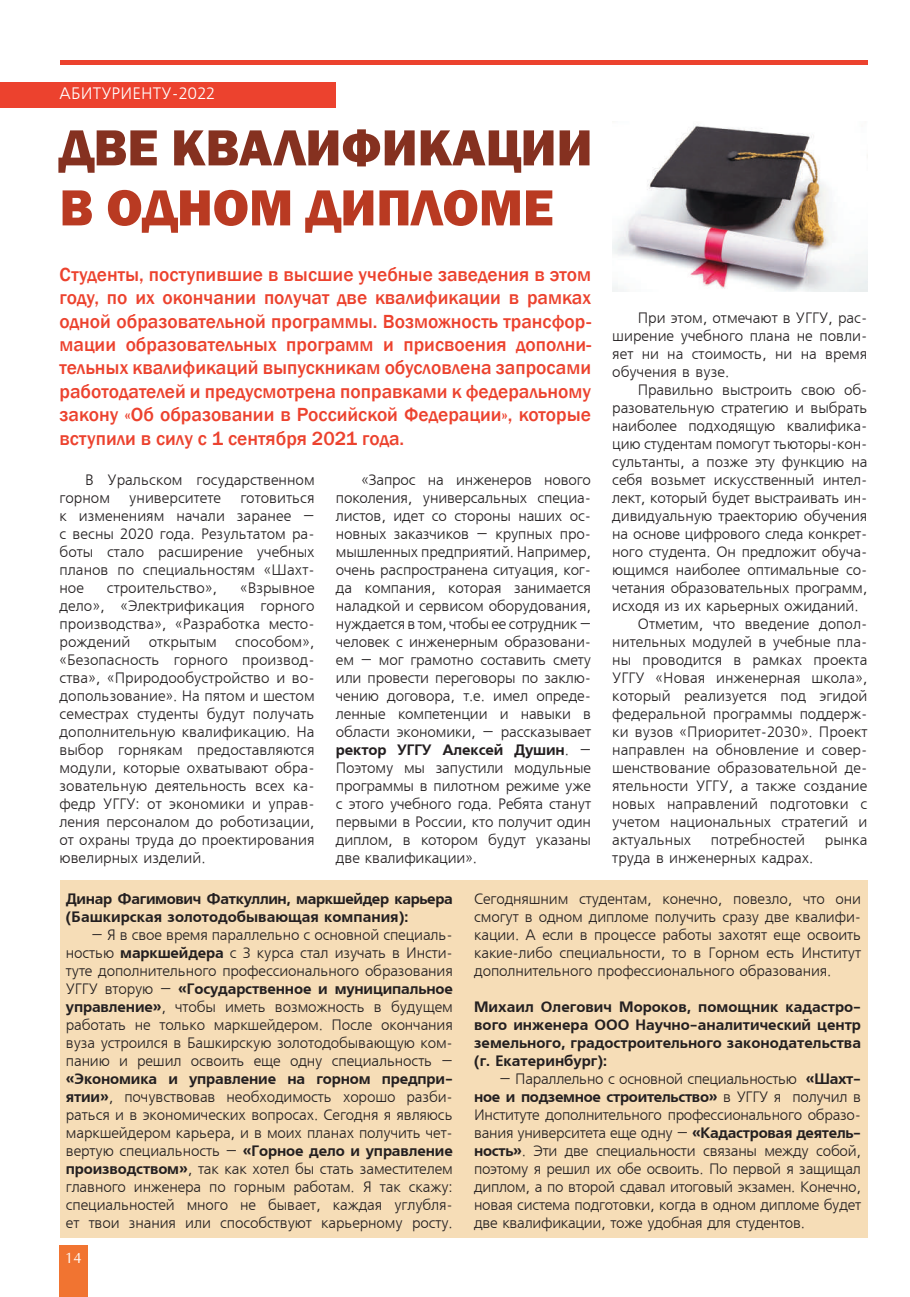
<style>
.page{position:relative;width:910px;height:1297px;background:#fff}
.page>*{position:absolute;margin:0;border:0;box-sizing:border-box;transform-origin:0 0}
.t1{font:800 52.5px "Franklin Gothic";color:#853120}
.t2{font:800 52.5px "Franklin Gothic";color:#b93a22}
.t3{font:500 19.5px/23.4px "Franklin Gothic";color:#ec422e;text-align:justify}
.t4{font:16.5px "Free Set CTT";letter-spacing:.01em;color:#fff}
.t5{font:15px/18px "Free Set CTT";letter-spacing:-.01em;color:#231f20;text-align:justify}
.t6{font:15px/18px "AXP Free Set C Bold";letter-spacing:-.01em;color:#231f20}
.t7{font:15px "AG Opus";color:#fff}
.s1{font-family:"Free Set CTT"}
.s2{font-family:"AXP Free Set C Bold"}
</style>
<div class="page">
<div style="left:60px;top:1246px;width:28px;height:51px;background:#f17431"></div>
<hr style="left:60px;top:60px;width:807px;height:4px;background:#ec422e">
<div style="left:60px;top:880px;width:807px;height:357px;background:#f6ddb7"></div>
<div style="left:0;top:82px;width:336px;height:25px;background:#ec422e"></div>
<img style="left:612px;top:125px;width:255px;height:166px">
<p class="t4" style="left:60px;top:85px;width:157px">АБИТУРИЕНТУ-2022</p>
<h1 class="t1" style="left:60px;top:114px;width:534px">ДВЕ КВАЛИФИКАЦИИ</h1>
<h1 class="t2" style="left:60px;top:174px;width:495px">В ОДНОМ ДИПЛОМЕ</h1>
<p class="t3" style="left:60px;top:263px;width:533px">Студенты, поступившие в высшие учебные заведения в этом году, по их окончании получат две квалификации в рамках одной образовательной программы. Возможность трансфор&shy;мации образовательных программ и присвоения дополни&shy;тельных квалификаций выпускникам обусловлена запросами работодателей и предусмотрена поправками к федеральному закону «Об образовании в Российской Федерации», которые вступили в силу с 1 сентября 2021 года.</p>
<p class="t5" style="left:612px;top:309px;width:257px;text-indent:26px">При этом, отмечают в УГГУ, рас&shy;ширение учебного плана не повли&shy;яет ни на стоимость, ни на время обучения в вузе.</p>
<p class="t5" style="left:638px;top:381px;width:231px">Правильно выстроить свою об-</p>
<p class="t5" style="left:612px;top:399px;width:257px">разовательную стратегию и выбрать</p>
<p class="t5" style="left:612px;top:417px;width:257px">наиболее подходящую квалифика-</p>
<p class="t5" style="left:612px;top:435px;width:257px">цию студентам помогут тьюторы-кон-</p>
<p class="t5" style="left:612px;top:453px;width:257px">сультанты, а позже эту функцию на</p>
<p class="t5" style="left:612px;top:471px;width:257px">себя возьмет искусственный интел-</p>
<p class="t5" style="left:612px;top:489px;width:257px">лект, который будет выстраивать ин-</p>
<p class="t5" style="left:612px;top:507px;width:257px">дивидуальную траекторию обучения</p>
<p class="t5" style="left:612px;top:525px;width:257px">на основе цифрового следа конкрет-</p>
<p class="t5" style="left:612px;top:543px;width:257px">ного студента. Он предложит обуча-</p>
<p class="t5" style="left:612px;top:561px;width:257px">ющимся наиболее оптимальные со-</p>
<p class="t5" style="left:612px;top:579px;width:257px">четания образовательных программ,</p>
<p class="t5" style="left:612px;top:597px;width:248px">исходя из их карьерных ожиданий.</p>
<p class="t5" style="left:638px;top:615px;width:231px">Отметим, что введение допол-</p>
<p class="t5" style="left:612px;top:633px;width:257px">нительных модулей в учебные пла-</p>
<p class="t5" style="left:612px;top:651px;width:257px">ны проводится в рамках проекта</p>
<p class="t5" style="left:612px;top:669px;width:257px">УГГУ «Новая инженерная школа»,</p>
<p class="t5" style="left:612px;top:687px;width:257px">который реализуется под эгидой</p>
<p class="t5" style="left:612px;top:705px;width:257px">федеральной программы поддерж-</p>
<p class="t5" style="left:612px;top:723px;width:257px">ки вузов «Приоритет-2030». Проект</p>
<p class="t5" style="left:612px;top:741px;width:257px">направлен на обновление и совер-</p>
<p class="t5" style="left:612px;top:759px;width:257px">шенствование образовательной де-</p>
<p class="t5" style="left:612px;top:777px;width:257px">ятельности УГГУ, а также создание</p>
<p class="t5" style="left:612px;top:795px;width:257px">новых направлений подготовки с</p>
<p class="t5" style="left:612px;top:813px;width:257px">учетом национальных стратегий и</p>
<p class="t5" style="left:612px;top:831px;width:80px">актуальных</p>
<p class="t5" style="left:711px;top:831px;width:96px">потребностей</p>
<p class="t5" style="left:825px;top:831px;width:44px">рынка</p>
<p class="t5" style="left:612px;top:849px;width:203px">труда в инженерных кадрах.</p>
<p class="t5" style="left:336px;top:471px;width:257px;text-indent:26px">«Запрос на инженеров нового поколения, универсальных специа&shy;листов, идет со стороны наших ос&shy;новных заказчиков – крупных про&shy;мышленных предприятий. Например, очень распространена ситуация, ког&shy;да компания, которая занимается наладкой и сервисом оборудования, нуждается в том, чтобы ее сотрудник – человек с инженерным образовани&shy;ем – мог грамотно составить смету или провести переговоры по заклю&shy;чению договора, т.е. имел опреде&shy;ленные компетенции и навыки в области экономики, – рассказывает</p>
<p class="t6" style="left:336px;top:741px;width:257px">ректор УГГУ Алексей Душин<span class="s1">. –</span></p>
<p class="t5" style="left:336px;top:759px;width:257px">Поэтому мы запустили модульные программы в пилотном режиме уже с этого учебного года. Ребята станут первыми в России, кто получит один диплом, в котором будут указаны две квалификации».</p>
<p class="t5" style="left:474px;top:891px;width:388px">Сегодняшним студентам, конечно, повезло, что они смогут в одном дипломе получить сразу две квалифи&shy;кации. А если в процессе работы захотят еще освоить какие-либо специальности, то в Горном есть Институт дополнительного профессионального образования.</p>
<p class="t6" style="left:474px;top:998px;width:388px;text-align:justify">Михаил Олегович Мороков, помощник кадастро&shy;вого инженера ООО Научно-аналитический центр земельного, градостроительного законодательства (г. Екатеринбург):</p>
<p class="t5" style="left:500px;top:1071px;width:363px">– Параллельно с основной специальностью <span class="s2">«Шахт-</span></p>
<p class="t6" style="left:474px;top:1088px;width:388px">ное и подземное строительство» <span class="s1">в УГГУ я получил в</span></p>
<p class="t5" style="left:474px;top:1107px;width:388px">Институте дополнительного профессионального образо&shy;вания университета еще одну – <span class="s2">«Кадастровая деятель&shy;ность»</span>. Эти две специальности связаны между собой, поэтому я решил их обе освоить. По первой я защищал диплом, а по второй сдавал итоговый экзамен. Конечно, новая система подготовки, когда в одном дипломе будет две квалификации, тоже удобная для студентов.</p>
<p class="t5" style="left:60px;top:471px;width:257px;text-indent:26px">В Уральском государственном горном</p>
<p class="t5" style="left:60px;top:489px;width:257px;text-indent:181px">готовиться к изменениям начали заранее – с весны 2020 года. Результатом ра&shy;боты стало расширение учебных планов по специальностям «Шахт&shy;ное</p>
<p class="t5" style="left:129px;top:489px;width:93px">университете</p>
<p class="t5" style="left:60px;top:579px;width:257px;text-indent:181px">«Взрывное дело», «Электрификация горного производства», «Разработка место&shy;рождений открытым способом», «Безопасность горного производ&shy;ства», «Природообустройство и во&shy;допользование». На пятом и шестом семестрах студенты будут получать дополнительную квалификацию. На выбор горнякам предоставляются модули, которые охватывают обра&shy;зовательную деятельность всех ка&shy;федр УГГУ: от экономики и управ&shy;ления персоналом до роботизации, от охраны труда до проектирования ювелирных изделий.</p>
<p class="t6" style="left:66px;top:890px;width:388px">Динар Фагимович Фаткуллин, маркшейдер карьера (Башкирская золотодобывающая компания):</p>
<p class="t5" style="left:66px;top:927px;width:388px;text-indent:26px">– Я в свое время параллельно с основной специаль&shy;ностью <span class="s2">маркшейдера</span> с 3 курса стал изучать в Инсти&shy;туте дополнительного профессионального образования</p>
<p class="t6" style="left:66px;top:980px;width:388px"><span class="s1">УГГУ вторую –</span> «Государственное и муниципальное</p>
<p class="t5" style="left:66px;top:999px;width:388px"><span class="s2">управление»</span>, чтобы иметь возможность в будущем работать не только маркшейдером. После окончания вуза устроился в Башкирскую золотодобывающую ком&shy;панию и решил освоить еще одну специальность –</p>
<p class="t6" style="left:66px;top:1070px;width:388px">«Экономика и управление на горном предпри-</p>
<p class="t5" style="left:66px;top:1089px;width:388px"><span class="s2">ятии»</span>, почувствовав необходимость хорошо разби&shy;раться и в экономических вопросах. Сегодня я являюсь маркшейдером карьера, и в моих планах получить чет-</p>
<p class="t6" style="left:66px;top:1142px;width:388px"><span class="s1">вертую специальность –</span> «Горное дело и управление</p>
<p class="t5" style="left:66px;top:1161px;width:388px"><span class="s2">производством»</span>, так как хотел бы стать заместителем главного инженера по горным работам. Я так скажу: специальностей много не бывает, каждая углубля&shy;ет твои знания или способствуют карьерному росту.</p>
<p class="t5" style="left:107px;top:579px;width:112px">строительство»,</p>
<p class="t7" style="left:65px;top:1250px;width:18px">14</p>
</div>
